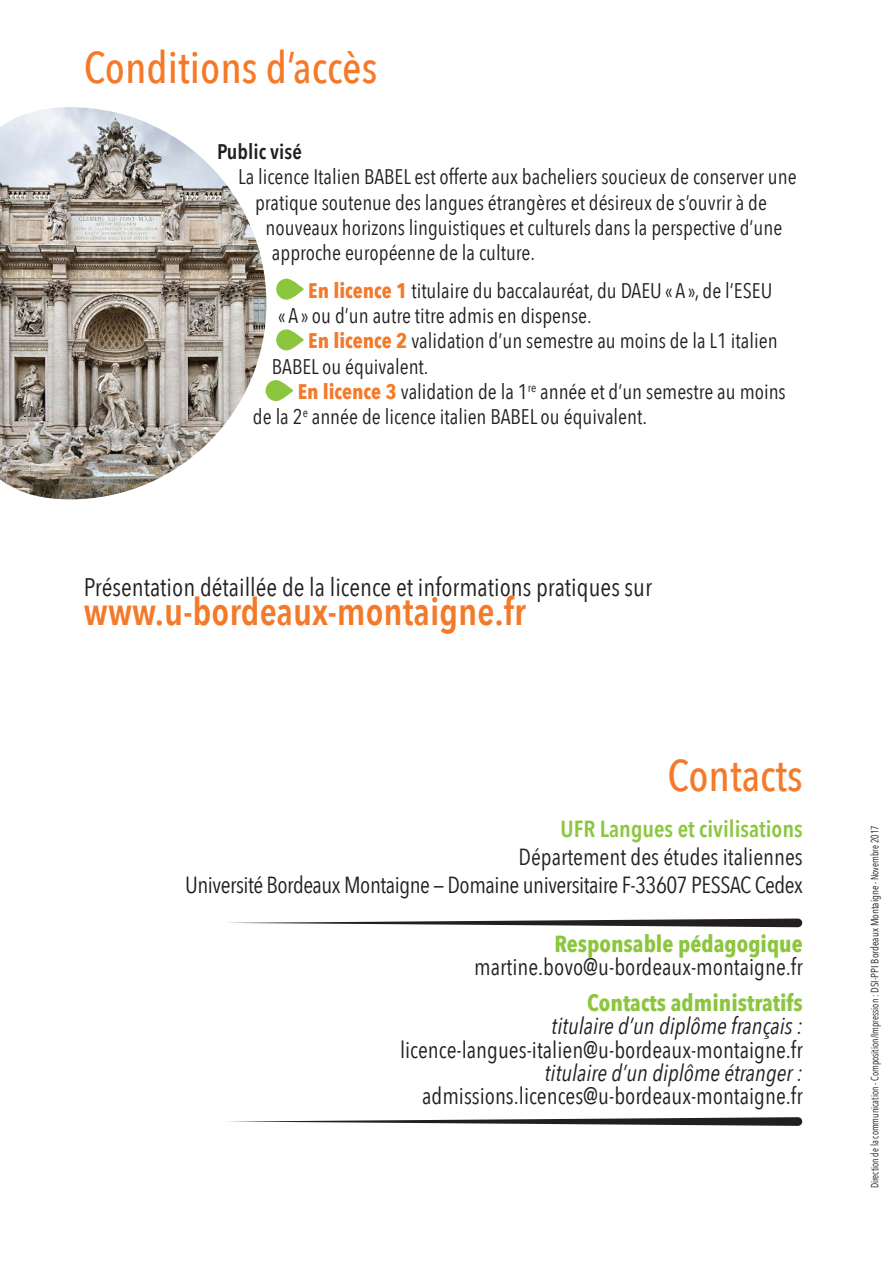
<style>
.page{position:relative;width:893px;height:1263px;background:#fff}
.page>*{position:absolute;margin:0;border:0;box-sizing:border-box;transform-origin:0 0}
.t1{font:500 44.4px "Avenir Next Condensed";color:#f47a2a}
.t2{font:600 38.1px "Avenir Next Condensed";color:#f47a2a}
.t3{font:25.35px "Avenir Next Condensed";color:#231f20}
.t4{font:23.25px "Avenir Next Condensed";color:#231f20}
.t5{font:23.25px/27.9px "Avenir Next Condensed";letter-spacing:-.02em;color:#231f20;text-align:right}
.t6{font:italic 23.25px "Avenir Next Condensed";color:#231f20}
.t7{font:700 23.25px "Avenir Next Condensed";color:#8cc63f}
.t8{font:600 23.25px "Avenir Next Condensed";color:#8cc63f}
.t9{font:21.15px/25.3px "Avenir Next Condensed";color:#231f20}
.t10{font:600 21.15px "Avenir Next Condensed";color:#231f20}
.t11{font:10.5px "Avenir Next Condensed";color:#231f20;scale:.9 1}
.s1{font-weight:700;color:#f47a2a}
</style>
<div class="page">
<img style="left:0;top:107px;width:266px;height:392px">
<svg style="left:276px;top:279px;width:28px;height:21px"></svg>
<svg style="left:276px;top:329px;width:28px;height:21px"></svg>
<svg style="left:266px;top:380px;width:27px;height:21px"></svg>
<svg style="left:226px;top:919px;width:576px;height:8px"></svg>
<svg style="left:226px;top:1117px;width:576px;height:9px"></svg>
<h1 class="t1" style="left:84px;top:38px;width:295px">Conditions d’accès</h1>
<p class="t10" style="left:217px;top:138px;width:86px">Public visé</p>
<p class="t9" style="left:238px;top:165px;width:560px">La licence Italien BABEL est offerte aux bacheliers soucieux de conserver une</p>
<p class="t9" style="left:255px;top:190px;width:513px">pratique soutenue des langues étrangères et désireux de s’ouvrir à de</p>
<p class="t9" style="left:266px;top:216px;width:518px">nouveaux horizons linguistiques et culturels dans la perspective d’une</p>
<p class="t9" style="left:272px;top:241px;width:265px">approche européenne de la culture.</p>
<p class="t9" style="left:278px;top:278px;width:495px;text-indent:30px"><span class="s1">En licence 1</span> titulaire du baccalauréat, du DAEU « A », de l’ESEU « A » ou d’un autre titre admis en dispense.</p>
<p class="t9" style="left:272px;top:329px;width:507px;text-indent:36px"><span class="s1">En licence 2</span> validation d’un semestre au moins de la L1 italien<br>BABEL ou équivalent.</p>
<p class="t9" style="left:253px;top:380px;width:534px;text-indent:45px"><span class="s1">En licence 3</span> validation de la 1<sup>re</sup> année et d’un semestre au moins de la 2<sup>e</sup> année de licence italien BABEL ou équivalent.</p>
<p class="t3" style="left:84px;top:571px;width:570px">Présentation détaillée de la licence et informations pratiques sur</p>
<h2 class="t2" style="left:84px;top:587px;width:443px">www.u-bordeaux-montaigne.fr</h2>
<h1 class="t1" style="left:667px;top:746px;width:137px">Contacts</h1>
<p class="t8" style="left:561px;top:814px;width:244px">UFR Langues et civilisations</p>
<p class="t5" style="left:185px;top:844px;width:619px">Département des études italiennes<br>Université Bordeaux Montaigne — Domaine universitaire F-33607 PESSAC Cedex</p>
<p class="t7" style="left:554px;top:929px;width:250px">Responsable pédagogique</p>
<p class="t4" style="left:474px;top:952px;width:330px">martine.bovo@u-bordeaux-montaigne.fr</p>
<p class="t7" style="left:587px;top:988px;width:217px">Contacts administratifs</p>
<p class="t6" style="left:552px;top:1011px;width:253px">titulaire d’un diplôme français :</p>
<p class="t4" style="left:400px;top:1034px;width:404px">licence-langues-italien@u-bordeaux-montaigne.fr</p>
<p class="t6" style="left:545px;top:1058px;width:259px">titulaire d’un diplôme étranger :</p>
<p class="t4" style="left:422px;top:1081px;width:382px">admissions.licences@u-bordeaux-montaigne.fr</p>
<p class="t11" style="left:868px;top:1188px;width:405px;rotate:-90deg">Direction de la communication - Composition/Impression : DSI-PPI Bordeaux Montaigne - Novembre 2017</p>
</div>
